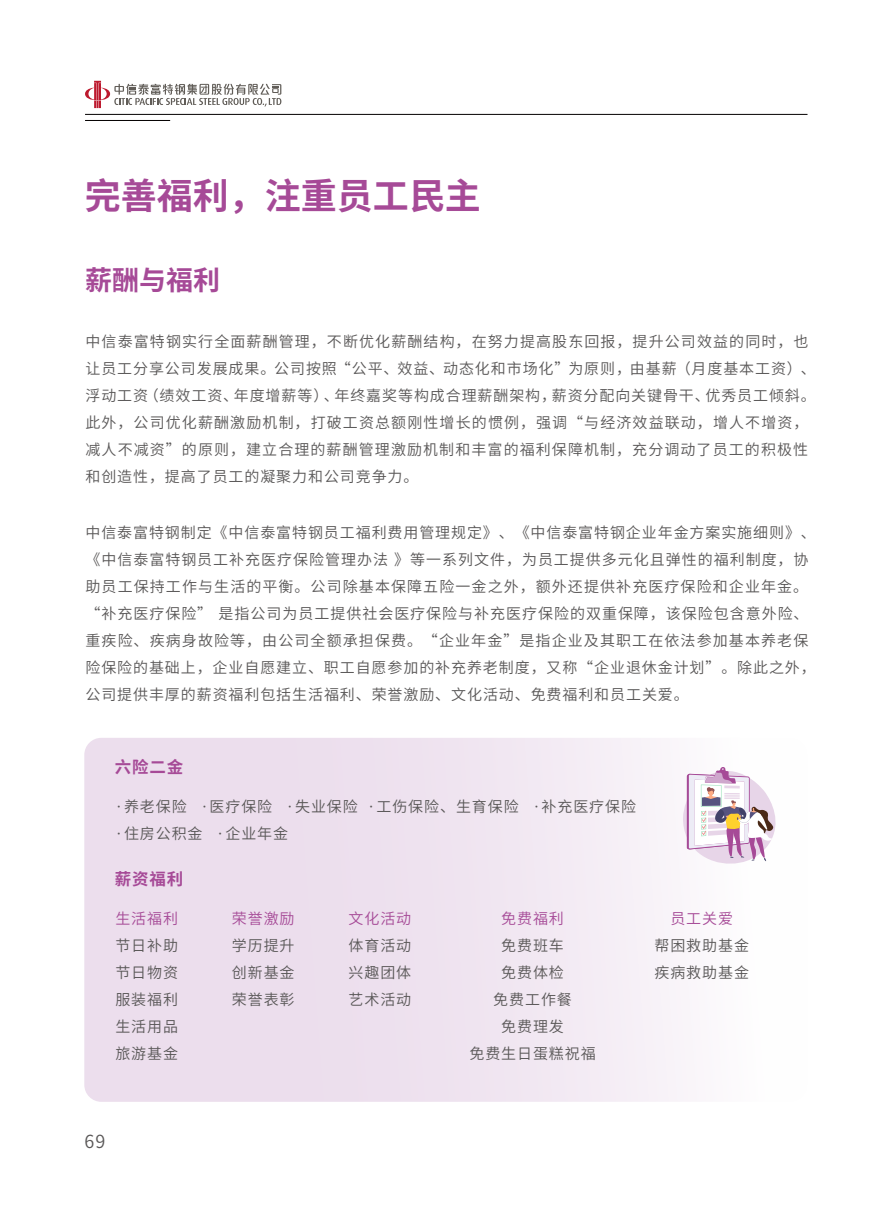
<style>
.page{position:relative;width:893px;height:1212px;background:#fff}
.page>*{position:absolute;margin:0;border:0;box-sizing:border-box;transform-origin:0 0}
.t1{font:700 36px "Source Han Sans CN";color:#a64a97}
.t2{font:700 27px "Source Han Sans CN";color:#a64a97}
.t3{font:18px "Source Han Sans CN";color:#595757}
.t4{font:700 16.5px "Source Han Sans CN";letter-spacing:.05em;color:#a64a97}
.t5{font:15px/27px "Source Han Sans CN";letter-spacing:.06em;color:#595757}
.t6{font:15px "Source Han Sans CN";letter-spacing:.06em;color:#a64a97}
</style>
<div class="page">
<hr style="left:85px;top:114px;width:722px;height:1px;background:#040000">
<hr style="left:85px;top:120px;width:85px;height:1px;background:#040000">
<svg style="left:85px;top:81px;width:196px;height:27px"></svg>
<div style="left:84px;top:738px;width:723px;height:364px;background:linear-gradient(to right,#e7d6e9,#fbf9fc);border-radius:17px"></div>
<svg style="left:683px;top:767px;width:98px;height:101px"></svg>
<h1 class="t1" style="left:85px;top:176px;width:398px">完善福利，注重员工民主</h1>
<h2 class="t2" style="left:85px;top:265px;width:136px">薪酬与福利</h2>
<p class="t5" style="left:85px;top:328px;width:732px">中信泰富特钢实行全面薪酬管理，不断优化薪酬结构，在努力提高股东回报，提升公司效益的同时，也让员工分享公司发展成果。公司按照“公平、效益、动态化和市场化”为原则，由基薪（月度基本工资）、浮动工资（绩效工资、年度增薪等）、年终嘉奖等构成合理薪酬架构，薪资分配向关键骨干、优秀员工倾斜。此外，公司优化薪酬激励机制，打破工资总额刚性增长的惯例，强调“与经济效益联动，增人不增资，减人不减资”的原则，建立合理的薪酬管理激励机制和丰富的福利保障机制，充分调动了员工的积极性和创造性，提高了员工的凝聚力和公司竞争力。</p>
<p class="t5" style="left:85px;top:519px;width:732px">中信泰富特钢制定《中信泰富特钢员工福利费用管理规定》、《中信泰富特钢企业年金方案实施细则》、《中信泰富特钢员工补充医疗保险管理办法 》等一系列文件，为员工提供多元化且弹性的福利制度，协助员工保持工作与生活的平衡。公司除基本保障五险一金之外，额外还提供补充医疗保险和企业年金。“补充医疗保险” 是指公司为员工提供社会医疗保险与补充医疗保险的双重保障，该保险包含意外险、重疾险、疾病身故险等，由公司全额承担保费。“企业年金”是指企业及其职工在依法参加基本养老保险保险的基础上，企业自愿建立、职工自愿参加的补充养老制度，又称“企业退休金计划”。除此之外，公司提供丰厚的薪资福利包括生活福利、荣誉激励、文化活动、免费福利和员工关爱。</p>
<p class="t4" style="left:115px;top:758px;width:70px">六险二金</p>
<p class="t5" style="left:115px;top:793px;width:523px">·养老保险 ·医疗保险 ·失业保险 ·工伤保险、生育保险 ·补充医疗保险·住房公积金 ·企业年金</p>
<p class="t4" style="left:115px;top:870px;width:70px">薪资福利</p>
<p class="t6" style="left:115px;top:910px;width:64px">生活福利</p>
<p class="t5" style="left:115px;top:932px;width:64px;text-align:justify">节日补助节日物资服装福利生活用品旅游基金</p>
<p class="t6" style="left:349px;top:910px;width:64px">文化活动</p>
<p class="t5" style="left:349px;top:932px;width:64px;text-align:justify">体育活动兴趣团体艺术活动</p>
<p class="t6" style="left:501px;top:910px;width:64px">免费福利</p>
<p class="t5" style="left:469px;top:932px;width:128px;text-align:center">免费班车<br>免费体检<br>免费工作餐<br>免费理发<br>免费生日蛋糕祝福</p>
<p class="t6" style="left:232px;top:910px;width:64px">荣誉激励</p>
<p class="t5" style="left:232px;top:932px;width:64px;text-align:justify">学历提升创新基金荣誉表彰</p>
<p class="t6" style="left:670px;top:910px;width:64px">员工关爱</p>
<p class="t5" style="left:654px;top:932px;width:96px">帮困救助基金疾病救助基金</p>
<p class="t3" style="left:85px;top:1131px;width:22px">69</p>
</div>
